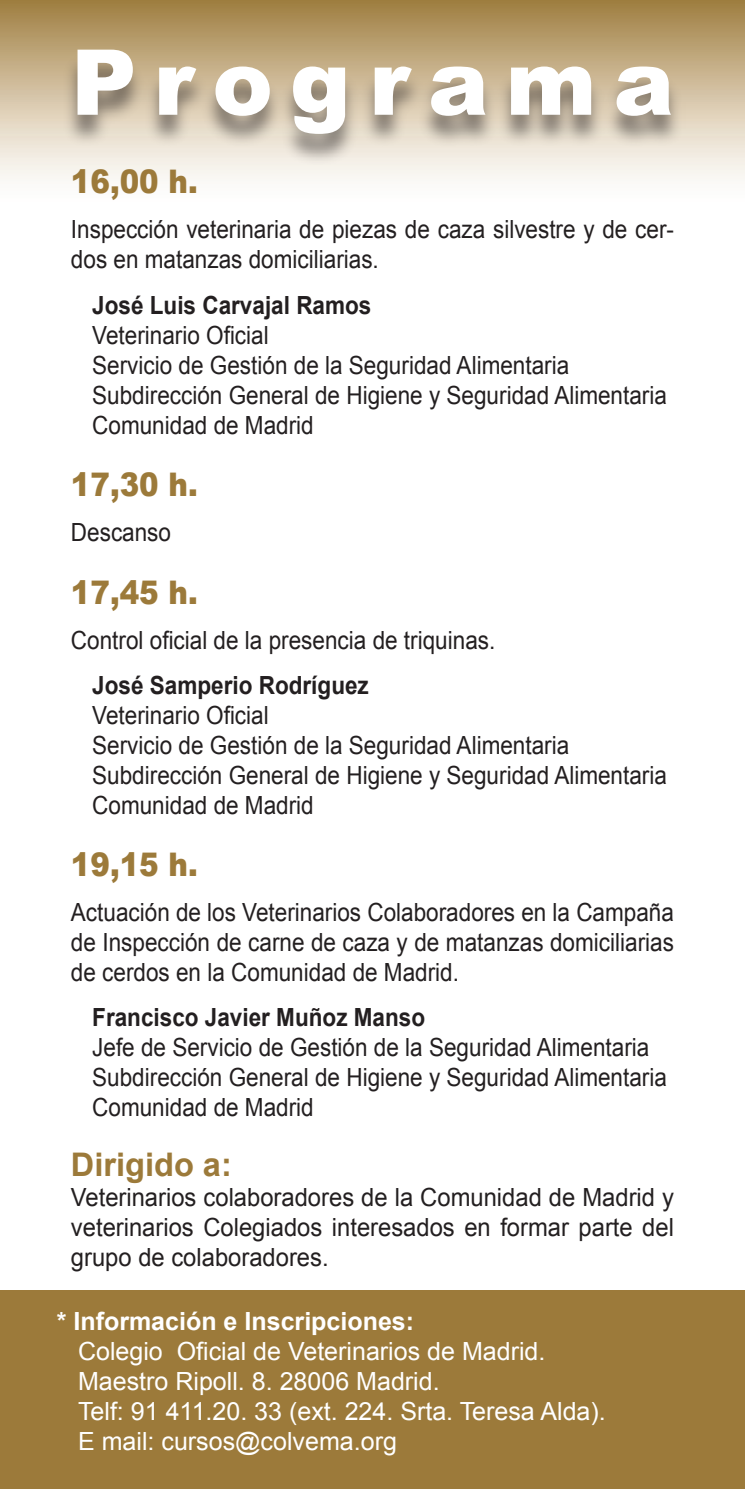
<style>
.page{position:relative;width:745px;height:1489px;background:#fff}
.page>*{position:absolute;margin:0;border:0;box-sizing:border-box;transform-origin:0 0}
.t1{font:900 91px "Arial";letter-spacing:.185em;color:#fff}
.t2{font:900 32.5px "Arial";color:#9c7a3a;scale:.9 1}
.t3{font:700 32.5px "Arial";color:#9c7a3a}
.t4{font:25px/30px "Arial";color:#231f20;scale:.9 1}
.t5{font:25px/30px "Arial";color:#fff}
.t6{font:25px/30px "Arial";color:#231f20;text-align:justify;scale:.95 1}
.t7{font:700 25px "Arial";color:#231f20;scale:.9 1}
.t8{font:700 25px "Arial";color:#fff}
</style>
<div class="page">
<div style="left:0;top:1290px;width:744px;height:198px;background:#9c7a3a"></div>
<div style="left:0;top:0;width:744px;height:239px;background:linear-gradient(to bottom,#a8884e,#fff)"></div>
<div style="left:61px;top:51px;width:623px;height:116px;background:#231f20;opacity:.5"></div>
<h1 class="t1" style="left:71px;top:32px;width:604px">Programa</h1>
<h2 class="t2" style="left:71px;top:164px;width:142px">16,00 h.</h2>
<p class="t4" style="left:71px;top:215px;width:671px">Inspección veterinaria de piezas de caza silvestre y de cer&shy;dos en matanzas domiciliarias.</p>
<p class="t7" style="left:92px;top:291px;width:311px">José Luis Carvajal Ramos</p>
<p class="t4" style="left:92px;top:320px;width:639px">Veterinario Oficial<br>Servicio de Gestión de la Seguridad Alimentaria Subdirección General de Higiene y Seguridad Alimentaria Comunidad de Madrid</p>
<h2 class="t2" style="left:71px;top:466px;width:142px">17,30 h.</h2>
<p class="t4" style="left:71px;top:517px;width:113px">Descanso</p>
<h2 class="t2" style="left:71px;top:574px;width:142px">17,45 h.</h2>
<p class="t4" style="left:71px;top:625px;width:473px">Control oficial de la presencia de triquinas.</p>
<p class="t7" style="left:92px;top:671px;width:309px">José Samperio Rodríguez</p>
<p class="t4" style="left:92px;top:700px;width:639px">Veterinario Oficial<br>Servicio de Gestión de la Seguridad Alimentaria Subdirección General de Higiene y Seguridad Alimentaria Comunidad de Madrid</p>
<h2 class="t2" style="left:71px;top:846px;width:142px">19,15 h.</h2>
<p class="t4" style="left:71px;top:897px;width:671px;text-align:justify">Actuación de los Veterinarios Colaboradores en la Campaña de Inspección de carne de caza y de matanzas domiciliarias de cerdos en la Comunidad de Madrid.</p>
<p class="t7" style="left:92px;top:1003px;width:371px">Francisco Javier Muñoz Manso</p>
<p class="t4" style="left:92px;top:1032px;width:639px">Jefe de Servicio de Gestión de la Seguridad Alimentaria<br>Subdirección General de Higiene y Seguridad Alimentaria<br>Comunidad de Madrid</p>
<h2 class="t3" style="left:71px;top:1146px;width:162px">Dirigido a:</h2>
<p class="t6" style="left:71px;top:1181px;width:636px">Veterinarios colaboradores de la Comunidad de Madrid y veterinarios Colegiados interesados en formar parte del grupo de colaboradores.</p>
<p class="t8" style="left:57px;top:1306px;width:359px">* Información e Inscripciones:</p>
<p class="t5" style="left:78px;top:1335px;width:529px">Colegio Oficial de Veterinarios de Madrid.<br>Maestro Ripoll. 8. 28006 Madrid.<br>Telf: 91 411.20. 33 (ext. 224. Srta. Teresa Alda).<br>E mail: cursos@colvema.org</p>
</div>
